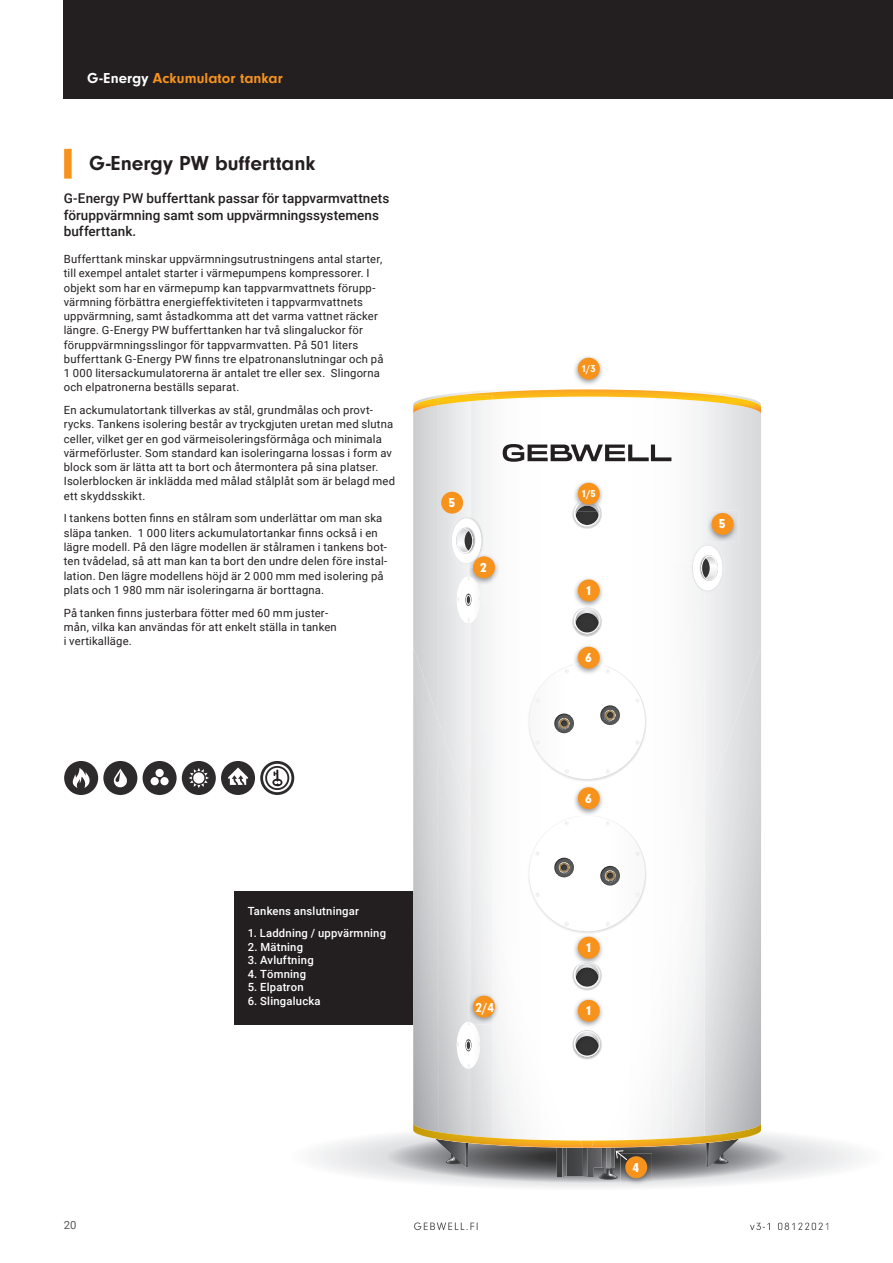
<style>
.page{position:relative;width:893px;height:1263px;background:#fff}
.page>*{position:absolute;margin:0;border:0;box-sizing:border-box;transform-origin:0 0}
.t1{font:700 21px "Neuzeit Gro";color:#231f20}
.t2{font:700 15px "Neuzeit Gro";letter-spacing:.005em;color:#f7931d}
.t3{font:500 13.5px/16.5px "Roboto";letter-spacing:.005em;color:#231f20}
.t4{font:900 13.5px "Neuzeit Gro";color:#fff}
.t5{font:700 13.5px "Neuzeit Gro";color:#fff}
.t6{font:11.25px/14.2px "Roboto";letter-spacing:.02em;color:#231f20}
.t7{font:500 11.25px "Roboto";letter-spacing:.02em;color:#fff}
.t8{font:11.25px "Roboto";color:#57585a}
.t9{font:900 10.5px "Neuzeit Gro";color:#fff}
.t10{font:700 10.5px "Neuzeit Gro";color:#fff}
.s1{color:#fff}
</style>
<div class="page">
<div style="left:64px;top:0;width:829px;height:98px;background:#231f20"></div>
<div style="left:235px;top:891px;width:198px;height:133px;background:#231f20"></div>
<div style="left:64px;top:149px;width:8px;height:30px;background:#f7931d"></div>
<img style="left:750px;top:1222px;width:78px;height:8px">
<img style="left:414px;top:1222px;width:64px;height:8px">
<svg style="left:413px;top:414px;width:348px;height:232px"></svg>
<img style="left:672px;top:563px;width:32px;height:83px">
<svg style="left:413px;top:389px;width:348px;height:25px"></svg>
<img style="left:438px;top:405px;width:54px;height:241px">
<img style="left:438px;top:395px;width:54px;height:10px">
<img style="left:413px;top:646px;width:127px;height:477px">
<img style="left:438px;top:720px;width:54px;height:403px">
<img style="left:413px;top:1123px;width:127px;height:7px">
<img style="left:630px;top:1123px;width:131px;height:24px">
<img style="left:689px;top:540px;width:36px;height:56px">
<img style="left:688px;top:563px;width:16px;height:32px">
<div style="left:693px;top:546px;width:29px;height:44px;background:#fff;border-radius:50%"></div>
<img style="left:699px;top:562px;width:2px;height:12px">
<svg style="left:701px;top:555px;width:17px;height:26px"></svg>
<img style="left:528px;top:664px;width:119px;height:118px">
<svg style="left:531px;top:681px;width:14px;height:27px"></svg>
<svg style="left:535px;top:740px;width:4px;height:5px"></svg>
<svg style="left:605px;top:769px;width:5px;height:5px"></svg>
<svg style="left:564px;top:769px;width:5px;height:5px"></svg>
<svg style="left:635px;top:740px;width:5px;height:5px"></svg>
<svg style="left:635px;top:698px;width:5px;height:5px"></svg>
<svg style="left:605px;top:669px;width:5px;height:5px"></svg>
<svg style="left:564px;top:669px;width:5px;height:5px"></svg>
<svg style="left:554px;top:713px;width:20px;height:20px"></svg>
<svg style="left:600px;top:705px;width:20px;height:20px"></svg>
<img style="left:528px;top:816px;width:119px;height:118px">
<svg style="left:635px;top:850px;width:5px;height:6px"></svg>
<svg style="left:635px;top:892px;width:5px;height:5px"></svg>
<svg style="left:564px;top:921px;width:5px;height:5px"></svg>
<svg style="left:605px;top:921px;width:5px;height:5px"></svg>
<svg style="left:535px;top:892px;width:4px;height:5px"></svg>
<img style="left:572px;top:509px;width:30px;height:20px">
<svg style="left:575px;top:511px;width:24px;height:16px"></svg>
<img style="left:572px;top:608px;width:30px;height:29px">
<img style="left:572px;top:1038px;width:30px;height:22px">
<svg style="left:574px;top:1030px;width:26px;height:27px"></svg>
<img style="left:572px;top:967px;width:30px;height:24px">
<img style="left:450px;top:513px;width:36px;height:55px">
<div style="left:452px;top:518px;width:29px;height:45px;background:#fff;border-radius:50%"></div>
<svg style="left:478px;top:597px;width:3px;height:5px"></svg>
<svg style="left:456px;top:594px;width:15px;height:29px"></svg>
<div style="left:466px;top:595px;width:5px;height:10px;border:1px solid #fff;border-radius:50%"></div>
<svg style="left:503px;top:444px;width:168px;height:18px"></svg>
<img style="left:574px;top:998px;width:30px;height:29px">
<div style="left:578px;top:1000px;width:22px;height:22px;background:#f7931d;border-radius:50%"></div>
<img style="left:573px;top:577px;width:31px;height:31px">
<svg style="left:574px;top:607px;width:26px;height:27px"></svg>
<div style="left:578px;top:579px;width:22px;height:22px;background:#f7931d;border-radius:50%"></div>
<img style="left:573px;top:644px;width:31px;height:19px">
<img style="left:573px;top:663px;width:31px;height:12px">
<div style="left:578px;top:647px;width:22px;height:22px;background:#f7931d;border-radius:50%"></div>
<img style="left:574px;top:786px;width:30px;height:29px">
<svg style="left:530px;top:815px;width:90px;height:70px"></svg>
<div style="left:578px;top:787px;width:22px;height:22px;background:#f7931d;border-radius:50%"></div>
<img style="left:574px;top:935px;width:30px;height:26px">
<img style="left:581px;top:961px;width:17px;height:2px">
<svg style="left:575px;top:964px;width:24px;height:24px"></svg>
<img style="left:578px;top:962px;width:18px;height:3px">
<div style="left:578px;top:937px;width:22px;height:22px;background:#f7931d;border-radius:50%"></div>
<div style="left:441px;top:492px;width:22px;height:22px;background:#f7931d;border-radius:50%"></div>
<img style="left:468px;top:554px;width:32px;height:31px">
<img style="left:468px;top:554px;width:16px;height:14px">
<svg style="left:456px;top:528px;width:23px;height:35px"></svg>
<svg style="left:467px;top:576px;width:10px;height:9px"></svg>
<div style="left:473px;top:556px;width:22px;height:22px;background:#f7931d;border-radius:50%"></div>
<img style="left:707px;top:510px;width:31px;height:32px">
<div style="left:712px;top:513px;width:21px;height:22px;background:#f7931d;border-radius:50%"></div>
<img style="left:573px;top:480px;width:31px;height:31px">
<img style="left:573px;top:499px;width:29px;height:12px">
<img style="left:574px;top:500px;width:26px;height:11px">
<div style="left:578px;top:483px;width:22px;height:22px;background:#f7931d;border-radius:50%"></div>
<img style="left:574px;top:356px;width:29px;height:29px">
<div style="left:578px;top:358px;width:22px;height:22px;background:#f7931d;border-radius:50%"></div>
<svg style="left:413px;top:1130px;width:326px;height:50px;background:#9d9481"></svg>
<div style="left:625px;top:1156px;width:22px;height:22px;background:#f7931d;border-radius:50%"></div>
<img style="left:468px;top:993px;width:32px;height:31px">
<svg style="left:456px;top:1021px;width:25px;height:47px"></svg>
<div style="left:473px;top:996px;width:22px;height:22px;background:#f7931d;border-radius:50%"></div>
<svg style="left:64px;top:761px;width:73px;height:34px"></svg>
<svg style="left:143px;top:761px;width:151px;height:34px"></svg>
<h2 class="t2" style="left:87px;top:70px;width:197px"><span class="s1">G-Energy</span> Ackumulator tankar</h2>
<h1 class="t1" style="left:89px;top:151px;width:228px">G-Energy PW bufferttank</h1>
<p class="t3" style="left:64px;top:190px;width:327px">G-Energy PW bufferttank passar för tappvarmvattnets föruppvärmning samt som uppvärmningssystemens bufferttank.</p>
<p class="t6" style="left:64px;top:252px;width:321px">Bufferttank minskar uppvärmningsutrustningens antal starter, till exempel antalet starter i värmepumpens kompressorer. I objekt som har en värmepump kan tappvarmvattnets förupp&shy;värmning förbättra energieffektiviteten i tappvarmvattnets uppvärmning, samt åstadkomma att det varma vattnet räcker längre. G-Energy PW bufferttanken har två slingaluckor för föruppvärmningsslingor för tappvarmvatten. På 501 liters bufferttank G-Energy PW finns tre elpatronanslutningar och på 1 000 litersackumulatorerna är antalet tre eller sex. Slingorna och elpatronerna beställs separat.</p>
<p class="t6" style="left:64px;top:403px;width:333px">En ackumulatortank tillverkas av stål, grundmålas och provt&shy;rycks. Tankens isolering består av tryckgjuten uretan med slutna celler, vilket ger en god värmeisoleringsförmåga och minimala värmeförluster. Som standard kan isoleringarna lossas i form av block som är lätta att ta bort och återmontera på sina platser.<br>Isolerblocken är inklädda med målad stålplåt som är belagd med ett skyddsskikt.</p>
<p class="t6" style="left:64px;top:511px;width:325px">I tankens botten finns en stålram som underlättar om man ska släpa tanken. 1 000 liters ackumulatortankar finns också i en lägre modell. På den lägre modellen är stålramen i tankens bot&shy;ten tvådelad, så att man kan ta bort den undre delen före instal&shy;lation. Den lägre modellens höjd är 2 000 mm med isolering på plats och 1 980 mm när isoleringarna är borttagna.</p>
<p class="t6" style="left:64px;top:605px;width:275px">På tanken finns justerbara fötter med 60 mm juster&shy;mån, vilka kan användas för att enkelt ställa in tanken i vertikalläge.</p>
<p class="t4" style="left:448px;top:495px;width:8px">5</p>
<p class="t4" style="left:480px;top:560px;width:8px">2</p>
<p class="t8" style="left:64px;top:1217px;width:14px">20</p>
<p class="t7" style="left:248px;top:903px;width:113px">Tankens anslutningar</p>
<p class="t7" style="left:248px;top:925px;width:140px">1. Laddning / uppvärmning</p>
<p class="t7" style="left:248px;top:939px;width:57px">2. Mätning</p>
<p class="t7" style="left:248px;top:952px;width:68px">3. Avluftning</p>
<p class="t7" style="left:248px;top:966px;width:60px">4. Tömning</p>
<p class="t7" style="left:248px;top:979px;width:57px">5. Elpatron</p>
<p class="t7" style="left:248px;top:993px;width:74px">6. Slingalucka</p>
<p class="t5" style="left:475px;top:1000px;width:20px">2/4</p>
<p class="t10" style="left:581px;top:363px;width:16px">1/3</p>
<p class="t9" style="left:581px;top:488px;width:16px">1/5</p>
<p class="t4" style="left:585px;top:583px;width:8px">1</p>
<p class="t4" style="left:585px;top:650px;width:8px">6</p>
<p class="t4" style="left:585px;top:790px;width:8px">6</p>
<p class="t4" style="left:585px;top:940px;width:8px">1</p>
<p class="t4" style="left:585px;top:1003px;width:8px">1</p>
<p class="t4" style="left:632px;top:1159px;width:8px">4</p>
<p class="t4" style="left:719px;top:516px;width:8px">5</p>
</div>
